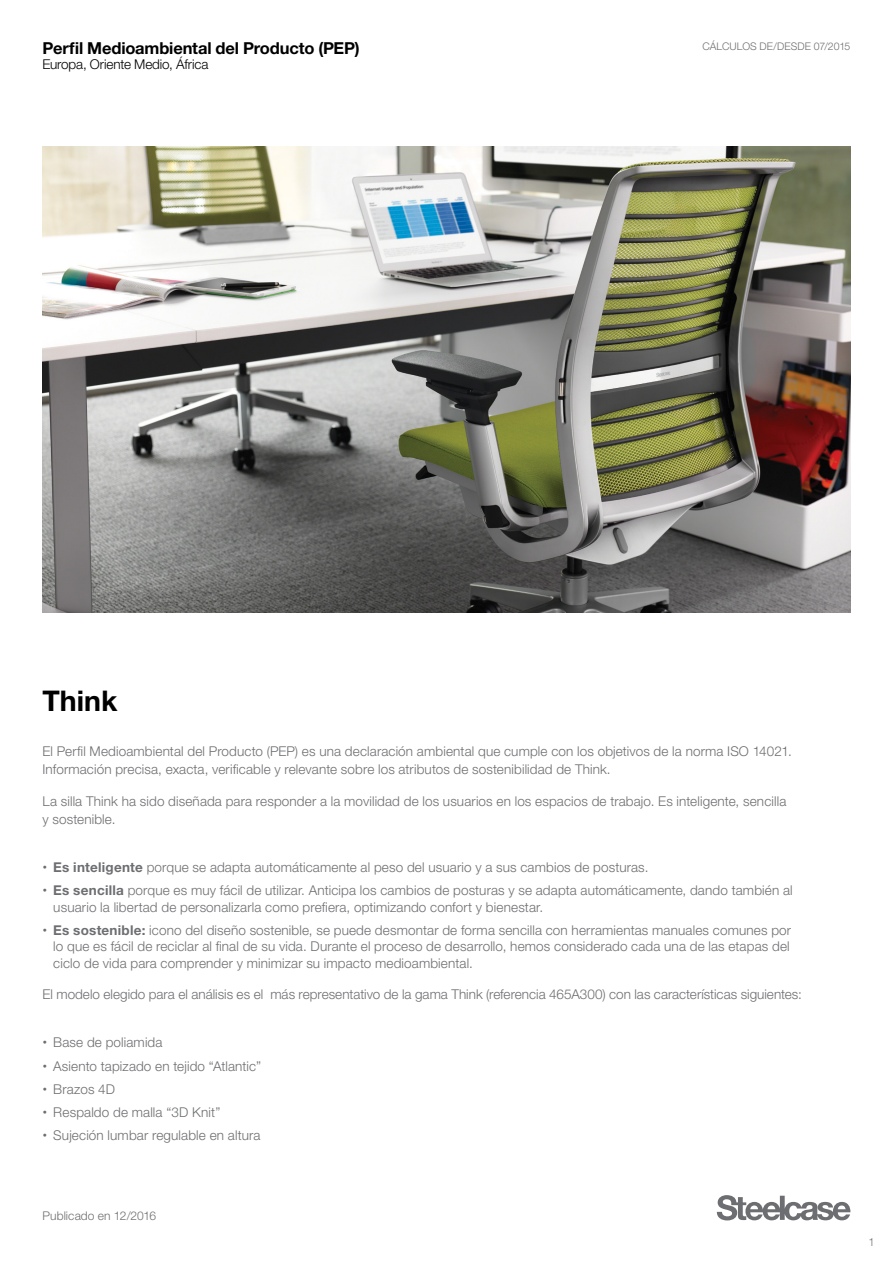
<style>
.page{position:relative;width:893px;height:1263px;background:#fff}
.page>*{position:absolute;margin:0;border:0;box-sizing:border-box;transform-origin:0 0}
.t1{font:700 28.5px "Helvetica Neue LT Pro";color:#000}
.t2{font:700 16.5px "Helvetica Neue LT Pro";letter-spacing:-.01em;color:#000}
.t3{font:300 13.5px/16.5px "Helvetica Neue LT Pro";letter-spacing:.01em;color:#6d6e71}
.t4{font:300 13.5px "Helvetica Neue LT Pro";letter-spacing:-.01em;color:#000}
.t5{font:300 12px "Helvetica Neue LT Pro";letter-spacing:.005em;color:#6d6e71}
.t6{font:300 11.25px "Helvetica Neue LT Pro";color:#717271}
.t7{font:300 10.5px "Helvetica Neue LT Pro";letter-spacing:.005em;color:#6d6e71}
.s1{font-family:"Helvetica";font-weight:400}
.s2{font-weight:700}
</style>
<div class="page">
<img style="left:43px;top:147px;width:807px;height:465px">
<svg style="left:717px;top:1195px;width:134px;height:25px"></svg>
<p class="t2" style="left:43px;top:38px;width:319px">Perfil Medioambiental del Producto (PEP)</p>
<p class="t4" style="left:43px;top:56px;width:167px">Europa, Oriente Medio, África</p>
<p class="t7" style="left:702px;top:40px;width:149px">CÁLCULOS DE/DESDE 07/2015</p>
<h1 class="t1" style="left:43px;top:683px;width:76px">Think</h1>
<p class="t3" style="left:43px;top:742px;width:751px;line-height:18px">El Perfil Medioambiental del Producto (PEP) es una declaración ambiental que cumple con los objetivos de la norma ISO 14021.<br>Información precisa, exacta, verificable y relevante sobre los atributos de sostenibilidad de Think.</p>
<p class="t3" style="left:43px;top:792px;width:745px;line-height:18px">La silla Think ha sido diseñada para responder a la movilidad de los usuarios en los espacios de trabajo. Es inteligente, sencilla y sostenible.</p>
<p class="t3" style="left:43px;top:858px;width:607px"><span class="s1">•</span> <span class="s2">Es inteligente</span> porque se adapta automáticamente al peso del usuario y a sus cambios de posturas.</p>
<p class="t3" style="left:53px;top:882px;width:741px;text-indent:-11px"><span class="s1">•</span> <span class="s2">Es sencilla</span> porque es muy fácil de utilizar. Anticipa los cambios de posturas y se adapta automáticamente, dando también al usuario la libertad de personalizarla como prefiera, optimizando confort y bienestar.</p>
<p class="t3" style="left:53px;top:921px;width:739px;text-align:justify;text-indent:-11px"><span class="s1">•</span> <span class="s2">Es sostenible:</span> icono del diseño sostenible, se puede desmontar de forma sencilla con herramientas manuales comunes por lo que es fácil de reciclar al final de su vida. Durante el proceso de desarrollo, hemos considerado cada una de las etapas del ciclo de vida para comprender y minimizar su impacto medioambiental.</p>
<p class="t3" style="left:43px;top:986px;width:761px">El modelo elegido para el análisis es el más representativo de la gama Think (referencia 465A300) con las características siguientes:</p>
<p class="t3" style="left:43px;top:1034px;width:122px"><span class="s1">•</span> Base de poliamida</p>
<p class="t3" style="left:43px;top:1057px;width:220px"><span class="s1">•</span> Asiento tapizado en tejido “Atlantic”</p>
<p class="t3" style="left:43px;top:1080px;width:74px"><span class="s1">•</span> Brazos 4D</p>
<p class="t3" style="left:43px;top:1104px;width:179px"><span class="s1">•</span> Respaldo de malla “3D Knit”</p>
<p class="t3" style="left:43px;top:1127px;width:219px"><span class="s1">•</span> Sujeción lumbar regulable en altura</p>
<p class="t5" style="left:43px;top:1209px;width:115px">Publicado en 12/2016</p>
<p class="t6" style="left:868px;top:1235px;width:8px">1</p>
</div>
